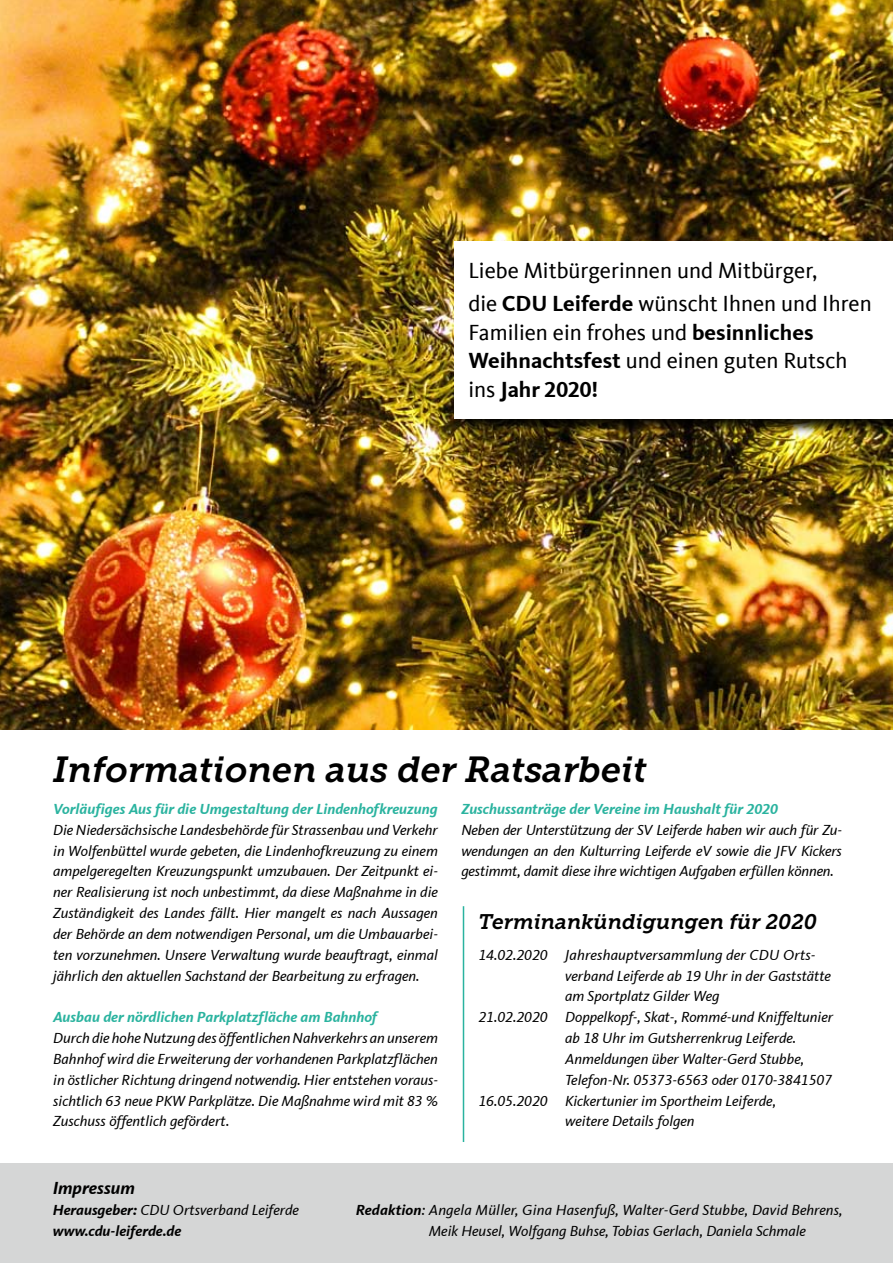
<style>
.page{position:relative;width:893px;height:1263px;background:#fff}
.page>*{position:absolute;margin:0;border:0;box-sizing:border-box;transform-origin:0 0}
.t1{font:italic 36px "Museo Slab 700";color:#000}
.t2{font:22.5px/28.8px "CDU Kievit Tab";color:#000}
.t3{font:italic 21px "Museo Slab 700";color:#000}
.t4{font:italic 700 18px "CDU Kievit Tab";color:#000}
.t5{font:700 16.5px "CDU Kievit Tab";color:#000}
.t6{font:italic 15px/20.9px "CDU Kievit Tab";color:#000;text-align:justify}
.t7{font:italic 700 15px "CDU Kievit Tab";color:#2ab39f}
.t8{font:italic 700 15px/21px "CDU Kievit Tab";color:#000}
.s1{font-weight:700}
.s2{font-weight:400}
</style>
<div class="page">
<img style="left:0;top:0;width:893px;height:730px">
<div style="left:454px;top:241px;width:439px;height:194px;background:#000;opacity:.9"></div>
<div style="left:454px;top:241px;width:439px;height:177px;background:#fff"></div>
<div style="left:0;top:1163px;width:893px;height:100px;background:#d5d6d6"></div>
<hr style="left:463px;top:906px;width:1px;height:236px;background:#2ab39f">
<h2 class="t2" style="left:468px;top:255px;width:405px;line-height:32.4px">Liebe Mitbürgerinnen und Mitbürger,<br>die <span class="s1">CDU Leiferde</span> wünscht Ihnen und Ihren</h2>
<h2 class="t2" style="left:468px;top:318px;width:380px">Familien ein frohes und <span class="s1">besinnliches<br>Weihnachtsfest</span> und einen guten Rutsch ins <span class="s1">Jahr 2020!</span></h2>
<h1 class="t1" style="left:53px;top:749px;width:595px">Informationen aus der Ratsarbeit</h1>
<p class="t7" style="left:53px;top:800px;width:386px">Vorläufiges Aus für die Umgestaltung der Lindenhofkreuzung</p>
<p class="t6" style="left:53px;top:819px;width:386px">Die Niedersächsische Landesbehörde für Strassenbau und Verkehr in Wolfenbüttel wurde gebeten, die Lindenhofkreuzung zu einem ampelgeregelten Kreuzungspunkt umzubauen. Der Zeitpunkt ei&shy;ner Realisierung ist noch unbestimmt, da diese Maßnahme in die Zuständigkeit des Landes fällt. Hier mangelt es nach Aussagen der Behörde an dem notwendigen Personal, um die Umbauarbei&shy;ten vorzunehmen. Unsere Verwaltung wurde beauftragt, einmal jährlich den aktuellen Sachstand der Bearbeitung zu erfragen.</p>
<p class="t7" style="left:53px;top:1008px;width:326px">Ausbau der nördlichen Parkplatzfläche am Bahnhof</p>
<p class="t6" style="left:53px;top:1028px;width:386px">Durch die hohe Nutzung des öffentlichen Nahverkehrs an unserem Bahnhof wird die Erweiterung der vorhandenen Parkplatzflächen in östlicher Richtung dringend notwendig. Hier entstehen voraus&shy;sichtlich 63 neue PKW Parkplätze. Die Maßnahme wird mit 83 % Zuschuss öffentlich gefördert.</p>
<p class="t7" style="left:461px;top:800px;width:318px">Zuschussanträge der Vereine im Haushalt für 2020</p>
<p class="t6" style="left:461px;top:819px;width:382px">Neben der Unterstützung der SV Leiferde haben wir auch für Zu&shy;wendungen an den Kulturring Leiferde eV sowie die JFV Kickers gestimmt, damit diese ihre wichtigen Aufgaben erfüllen können.</p>
<h3 class="t3" style="left:478px;top:910px;width:340px">Terminankündigungen für 2020</h3>
<p class="t6" style="left:478px;top:944px;width:339px">14.02.2020 Jahreshauptversammlung der CDU Orts-</p>
<p class="t6" style="left:565px;top:965px;width:267px">verband Leiferde ab 19 Uhr in der Gaststätte</p>
<p class="t6" style="left:565px;top:986px;width:156px">am Sportplatz Gilder Weg</p>
<p class="t6" style="left:478px;top:1007px;width:356px">21.02.2020 Doppelkopf-, Skat-, Rommé-und Kniffeltunier</p>
<p class="t6" style="left:565px;top:1028px;width:233px">ab 18 Uhr im Gutsherrenkrug Leiferde.</p>
<p class="t6" style="left:565px;top:1048px;width:241px">Anmeldungen über Walter-Gerd Stubbe,</p>
<p class="t6" style="left:565px;top:1069px;width:268px">Telefon-Nr. 05373-6563 oder 0170-3841507</p>
<p class="t6" style="left:478px;top:1090px;width:299px">16.05.2020 Kickertunier im Sportheim Leiferde,</p>
<p class="t6" style="left:565px;top:1111px;width:131px">weitere Details folgen</p>
<p class="t4" style="left:53px;top:1177px;width:84px">Impressum</p>
<p class="t8" style="left:53px;top:1199px;width:248px">Herausgeber: <span class="s2">CDU Ortsverband Leiferde </span>www.cdu-leiferde.de</p>
<p class="t5" style="left:65px;top:1194px;width:10px">8</p>
<p class="t6" style="left:429px;top:1200px;width:415px;text-indent:-73px"><span class="s1">Redaktion</span>: Angela Müller, Gina Hasenfuß, Walter-Gerd Stubbe, David Behrens,<br>Meik Heusel, Wolfgang Buhse, Tobias Gerlach, Daniela Schmale</p>
</div>
